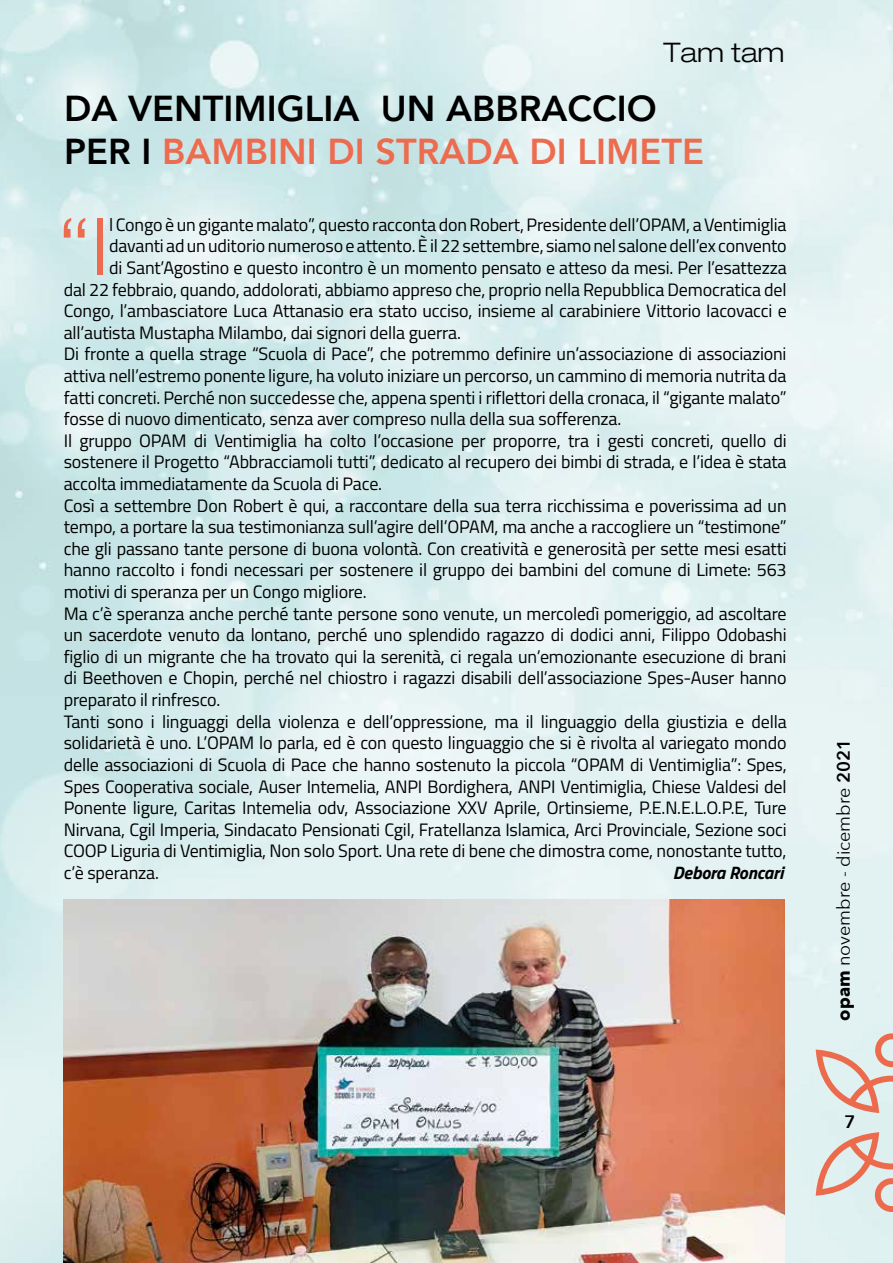
<style>
.page{position:relative;width:893px;height:1263px;background:#fff}
.page>*{position:absolute;margin:0;border:0;box-sizing:border-box;transform-origin:0 0}
.t1{font:300 expanded 78.45px "Ford";color:#ed6b4e}
.t2{font:800 36px/43.2px "Avenir";color:#000}
.t3{font:300 expanded 27px "Ford";color:#000}
.t4{font:18px "Titillium Web";letter-spacing:-.01em;color:#000}
.t5{font:18px "Avenir Next";color:#000}
.t6{font:italic 700 18px "Titillium Web";letter-spacing:-.01em;color:#000}
.t7{font:600 18px "Avenir Next";color:#000}
.s1{color:#ed6b4e}
.s2{font-weight:700}
.s3{font-weight:600}
</style>
<div class="page">
<img style="left:0;top:0;width:893px;height:1263px">
<svg style="left:816px;top:1033px;width:77px;height:80px;background:#e2cec7"></svg>
<svg style="left:816px;top:1132px;width:77px;height:80px;background:#e1cdc6"></svg>
<img style="left:64px;top:899px;width:720px;height:364px">
<h3 class="t3" style="left:663px;top:36px;width:123px">Tam tam</h3>
<h2 class="t2" style="left:64px;top:87px;width:641px">DA VENTIMIGLIA UN ABBRACCIO<br>PER I <span class="s1">BAMBINI DI STRADA DI LIMETE</span></h2>
<h1 class="t1" style="left:58px;top:199px;width:52px">“I</h1>
<p class="t4" style="left:109px;top:211px;width:679px">l Congo è un gigante malato”, questo racconta don Robert, Presidente dell’OPAM, a Ventimiglia</p>
<p class="t4" style="left:109px;top:233px;width:679px">davanti ad un uditorio numeroso e attento. È il 22 settembre, siamo nel salone dell’ex convento</p>
<p class="t4" style="left:109px;top:255px;width:679px">di Sant’Agostino e questo incontro è un momento pensato e atteso da mesi. Per l’esattezza</p>
<p class="t4" style="left:64px;top:276px;width:724px">dal 22 febbraio, quando, addolorati, abbiamo appreso che, proprio nella Repubblica Democratica del</p>
<p class="t4" style="left:64px;top:298px;width:724px">Congo, l’ambasciatore Luca Attanasio era stato ucciso, insieme al carabiniere Vittorio Iacovacci e</p>
<p class="t4" style="left:64px;top:319px;width:399px">all’autista Mustapha Milambo, dai signori della guerra.</p>
<p class="t4" style="left:64px;top:341px;width:724px">Di fronte a quella strage “Scuola di Pace”, che potremmo definire un’associazione di associazioni</p>
<p class="t4" style="left:64px;top:363px;width:724px">attiva nell’estremo ponente ligure, ha voluto iniziare un percorso, un cammino di memoria nutrita da</p>
<p class="t4" style="left:64px;top:384px;width:724px">fatti concreti. Perché non succedesse che, appena spenti i riflettori della cronaca, il “gigante malato”</p>
<p class="t4" style="left:64px;top:406px;width:559px">fosse di nuovo dimenticato, senza aver compreso nulla della sua sofferenza.</p>
<p class="t4" style="left:64px;top:427px;width:724px">Il gruppo OPAM di Ventimiglia ha colto l’occasione per proporre, tra i gesti concreti, quello di</p>
<p class="t4" style="left:64px;top:449px;width:724px">sostenere il Progetto “Abbracciamoli tutti”, dedicato al recupero dei bimbi di strada, e l’idea è stata</p>
<p class="t4" style="left:64px;top:471px;width:320px">accolta immediatamente da Scuola di Pace.</p>
<p class="t4" style="left:64px;top:492px;width:724px">Così a settembre Don Robert è qui, a raccontare della sua terra ricchissima e poverissima ad un</p>
<p class="t4" style="left:64px;top:514px;width:724px">tempo, a portare la sua testimonianza sull’agire dell’OPAM, ma anche a raccogliere un “testimone”</p>
<p class="t4" style="left:64px;top:535px;width:724px">che gli passano tante persone di buona volontà. Con creatività e generosità per sette mesi esatti</p>
<p class="t4" style="left:64px;top:557px;width:724px">hanno raccolto i fondi necessari per sostenere il gruppo dei bambini del comune di Limete: 563</p>
<p class="t4" style="left:64px;top:579px;width:304px">motivi di speranza per un Congo migliore.</p>
<p class="t4" style="left:64px;top:600px;width:724px">Ma c’è speranza anche perché tante persone sono venute, un mercoledì pomeriggio, ad ascoltare</p>
<p class="t4" style="left:64px;top:622px;width:724px">un sacerdote venuto da lontano, perché uno splendido ragazzo di dodici anni, Filippo Odobashi</p>
<p class="t4" style="left:64px;top:643px;width:724px">figlio di un migrante che ha trovato qui la serenità, ci regala un’emozionante esecuzione di brani</p>
<p class="t4" style="left:64px;top:665px;width:724px">di Beethoven e Chopin, perché nel chiostro i ragazzi disabili dell’associazione Spes-Auser hanno</p>
<p class="t4" style="left:64px;top:687px;width:158px">preparato il rinfresco.</p>
<p class="t4" style="left:64px;top:708px;width:724px">Tanti sono i linguaggi della violenza e dell’oppressione, ma il linguaggio della giustizia e della</p>
<p class="t4" style="left:64px;top:730px;width:724px">solidarietà è uno. L’OPAM lo parla, ed è con questo linguaggio che si è rivolta al variegato mondo</p>
<p class="t4" style="left:64px;top:751px;width:724px">delle associazioni di Scuola di Pace che hanno sostenuto la piccola “OPAM di Ventimiglia”: Spes,</p>
<p class="t4" style="left:64px;top:773px;width:724px">Spes Cooperativa sociale, Auser Intemelia, ANPI Bordighera, ANPI Ventimiglia, Chiese Valdesi del</p>
<p class="t4" style="left:64px;top:795px;width:724px">Ponente ligure, Caritas Intemelia odv, Associazione XXV Aprile, Ortinsieme, P.E.N.E.L.O.P.E, Ture</p>
<p class="t4" style="left:64px;top:816px;width:724px">Nirvana, Cgil Imperia, Sindacato Pensionati Cgil, Fratellanza Islamica, Arci Provinciale, Sezione soci</p>
<p class="t4" style="left:64px;top:838px;width:724px">COOP Liguria di Ventimiglia, Non solo Sport. Una rete di bene che dimostra come, nonostante tutto,</p>
<p class="t4" style="left:64px;top:859px;width:97px">c’è speranza.</p>
<p class="t6" style="left:673px;top:858px;width:112px">Debora Roncari</p>
<p class="t5" style="left:828px;top:1020px;width:283px;rotate:-90deg"><span class="s2">opam</span> novembre - dicembre <span class="s3">2021</span></p>
<p class="t7" style="left:844px;top:1106px;width:12px">7</p>
</div>
